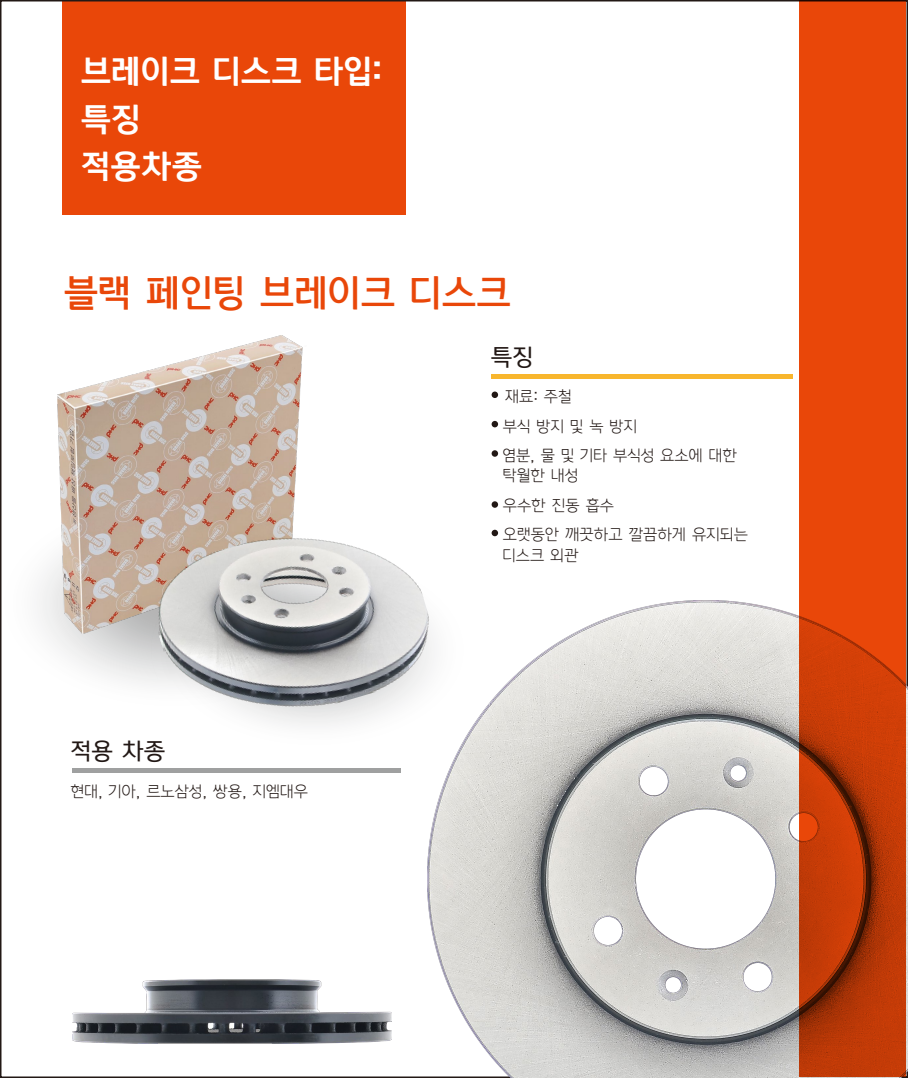
<style>
.page{position:relative;width:908px;height:1078px;background:#fff}
.page>*{position:absolute;margin:0;border:0;box-sizing:border-box;transform-origin:0 0}
.t1{font:36px "Korean DREAM4 R";color:#e94709}
.t2{font:31.5px/47.4px "Korean DREAM5 R";color:#fff}
.t3{font:22.5px "Korean DREAM3 R";color:#221815}
.t4{font:15px/29.4px "Korean DREAM1 R";color:#221815}
</style>
<div class="page">
<div style="left:63px;top:1px;width:343px;height:214px;background:#e94709"></div>
<svg style="left:39px;top:562px;width:102px;height:120px"></svg>
<img style="left:58px;top:336px;width:245px;height:297px">
<img style="left:141px;top:499px;width:286px;height:226px">
<img style="left:72px;top:979px;width:319px;height:63px">
<div style="left:491px;top:391px;width:7px;height:7px;background:#221815;border-radius:50%"></div>
<div style="left:491px;top:421px;width:7px;height:6px;background:#221815;border-radius:50%"></div>
<div style="left:491px;top:450px;width:7px;height:6px;background:#221815;border-radius:50%"></div>
<div style="left:491px;top:501px;width:7px;height:6px;background:#221815;border-radius:50%"></div>
<svg style="left:491px;top:529px;width:7px;height:7px"></svg>
<img style="left:427px;top:600px;width:480px;height:476px">
<svg style="left:799px;top:1px;width:106px;height:1075px;background:#d64108"></svg>
<hr style="left:72px;top:768px;width:329px;height:4px;background:#9fa0a0">
<hr style="left:491px;top:374px;width:301px;height:4px;background:#f8b62d">
<h2 class="t2" style="left:81px;top:48px;width:302px">브레이크 디스크 타입: 특징<br>적용차종</h2>
<h1 class="t1" style="left:63px;top:273px;width:449px">블랙 페인팅 브레이크 디스크</h1>
<h3 class="t3" style="left:71px;top:738px;width:96px">적용 차종</h3>
<p class="t4" style="left:71px;top:776px;width:239px">현대, 기아, 르노삼성, 쌍용, 지엠대우</p>
<h3 class="t3" style="left:490px;top:345px;width:44px">특징</h3>
<p class="t4" style="left:502px;top:382px;width:235px">재료: 주철<br>부식 방지 및 녹 방지<br>염분, 물 및 기타 부식성 요소에 대한</p>
<p class="t4" style="left:502px;top:461px;width:246px">탁월한 내성<br>우수한 진동 흡수<br>오랫동안 깨끗하고 깔끔하게 유지되는</p>
<p class="t4" style="left:502px;top:540px;width:77px">디스크 외관</p>
</div>
